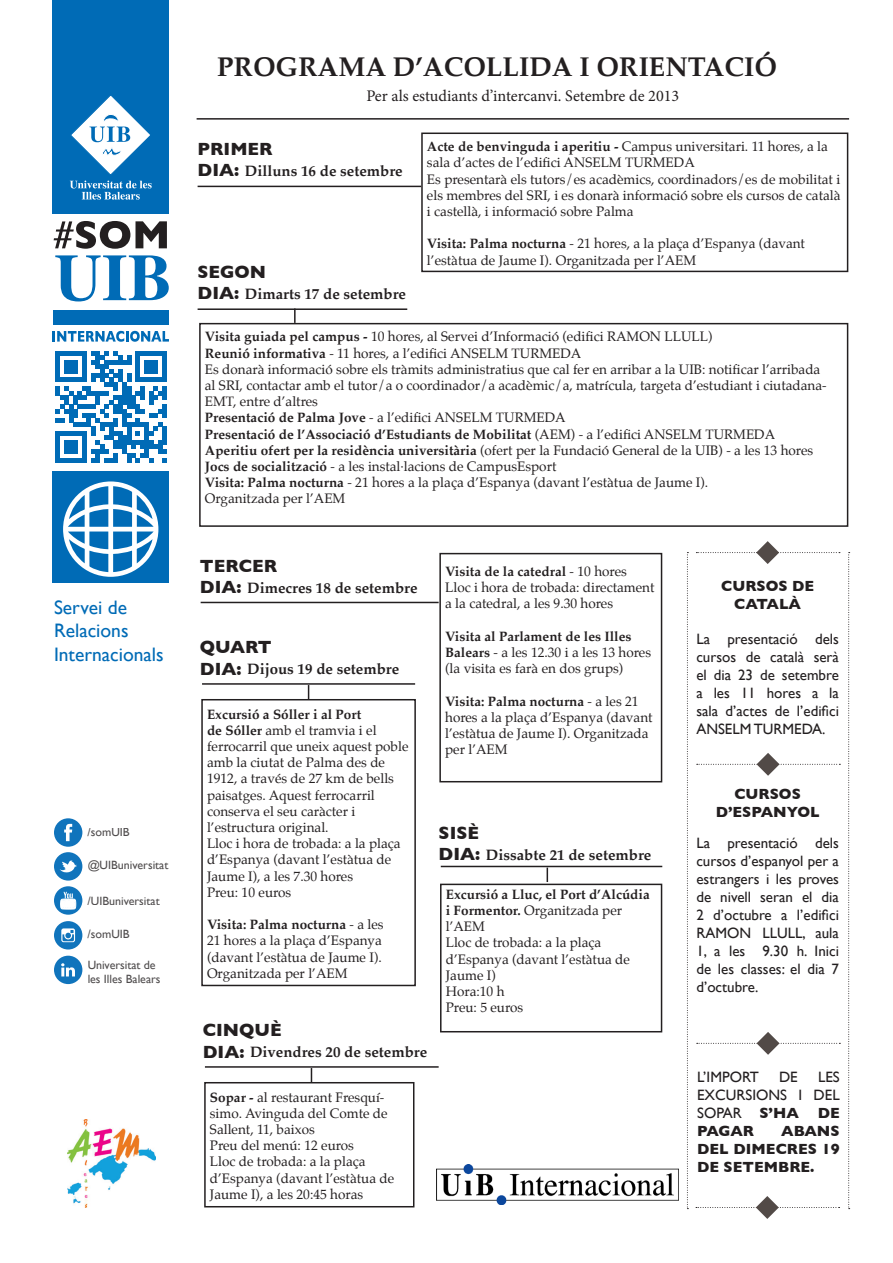
<style>
.page{position:relative;width:893px;height:1263px;background:#fff}
.page>*{position:absolute;margin:0;border:0;box-sizing:border-box;transform-origin:0 0}
.t1{font:700 27px "Palatino";color:#231f20}
.t2{font:19.5px/23.4px "Gill Sans";color:#006bb6}
.t3{font:700 18px "Gill Sans";color:#231f20}
.t4{font:16.2px "Minion Pro";color:#231f20}
.t5{font:15px/18px "Gill Sans";color:#231f20;text-align:justify}
.t6{font:700 15px "Palatino";color:#231f20}
.t7{font:700 15px/18px "Gill Sans";color:#231f20;text-align:center}
.t8{font:13.5px/16.2px "Palatino";color:#231f20}
.t9{font:700 13.5px/16.2px "Palatino";color:#231f20}
.t10{font:12px/14.4px "Gill Sans";color:#231f20}
.s1{font-weight:700}
.s2{font-weight:400}
</style>
<div class="page">
<div style="left:53px;top:0;width:116px;height:214px;background:#006bb6"></div>
<svg style="left:71px;top:96px;width:79px;height:79px"></svg>
<svg style="left:70px;top:181px;width:82px;height:19px"></svg>
<svg style="left:55px;top:255px;width:114px;height:46px"></svg>
<svg style="left:54px;top:221px;width:76px;height:28px"></svg>
<svg style="left:136px;top:221px;width:31px;height:27px"></svg>
<div style="left:53px;top:310px;width:115px;height:14px;background:#006bb6"></div>
<svg style="left:55px;top:351px;width:112px;height:111px"></svg>
<div style="left:53px;top:471px;width:116px;height:112px;background:#006bb6"></div>
<svg style="left:63px;top:481px;width:95px;height:96px"></svg>
<svg style="left:53px;top:331px;width:116px;height:11px"></svg>
<hr style="left:197px;top:118px;width:652px;height:2px;background:#231f20">
<svg style="left:687px;top:552px;width:1px;height:657px"></svg>
<img style="left:436px;top:1165px;width:242px;height:39px">
<img style="left:67px;top:1119px;width:88px;height:88px">
<svg style="left:696px;top:541px;width:144px;height:23px"></svg>
<svg style="left:697px;top:753px;width:143px;height:23px"></svg>
<svg style="left:848px;top:552px;width:2px;height:657px"></svg>
<svg style="left:697px;top:1032px;width:143px;height:23px"></svg>
<svg style="left:696px;top:1196px;width:144px;height:23px"></svg>
<hr style="left:198px;top:186px;width:223px;height:1px;background:#231f20">
<div style="left:421px;top:133px;width:427px;height:139px;border:2px solid #231f20"></div>
<hr style="left:198px;top:308px;width:209px;height:2px;background:#231f20">
<div style="left:199px;top:323px;width:649px;height:204px;border:2px solid #231f20"></div>
<svg style="left:294px;top:308px;width:2px;height:15px"></svg>
<div style="left:439px;top:553px;width:223px;height:229px;border:2px solid #231f20"></div>
<hr style="left:201px;top:602px;width:238px;height:1px;background:#231f20">
<div style="left:201px;top:699px;width:215px;height:287px;border:2px solid #231f20"></div>
<hr style="left:202px;top:683px;width:213px;height:2px;background:#231f20">
<svg style="left:308px;top:685px;width:1px;height:14px"></svg>
<div style="left:204px;top:1082px;width:210px;height:125px;border:2px solid #231f20"></div>
<hr style="left:205px;top:1066px;width:234px;height:2px;background:#231f20">
<svg style="left:311px;top:1068px;width:1px;height:14px"></svg>
<div style="left:440px;top:884px;width:222px;height:148px;border:2px solid #231f20"></div>
<hr style="left:441px;top:866px;width:221px;height:1px;background:#231f20">
<svg style="left:547px;top:867px;width:1px;height:15px"></svg>
<div style="left:54px;top:852px;width:28px;height:28px;background:#1074bc;border-radius:50%"></div>
<svg style="left:60px;top:860px;width:17px;height:12px"></svg>
<div style="left:54px;top:818px;width:28px;height:29px;background:#1074bc;border-radius:50%"></div>
<svg style="left:64px;top:824px;width:8px;height:17px"></svg>
<div style="left:54px;top:956px;width:28px;height:28px;background:#1074bc;border-radius:50%"></div>
<svg style="left:61px;top:963px;width:14px;height:13px"></svg>
<svg style="left:54px;top:886px;width:28px;height:29px"></svg>
<svg style="left:61px;top:892px;width:15px;height:17px"></svg>
<div style="left:54px;top:921px;width:28px;height:28px;background:#1074bc;border-radius:50%"></div>
<svg style="left:61px;top:928px;width:14px;height:14px"></svg>
<p class="t1" style="left:217px;top:44px;width:561px">PROGRAMA D’ACOLLIDA I ORIENTACIÓ</p>
<p class="t4" style="left:366px;top:85px;width:314px">Per als estudiants d’intercanvi. Setembre de 2013</p>
<p class="t8" style="left:427px;top:138px;width:402px"><span class="s1">Acte de benvinguda i aperitiu -</span> Campus universitari. 11 hores, a la sala d’actes de l’edifici ANSELM TURMEDA</p>
<p class="t8" style="left:427px;top:171px;width:415px;text-align:justify">Es presentarà els tutors/es acadèmics, coordinadors/es de mobilitat i els membres del SRI, i es donarà informació sobre els cursos de català i castellà, i informació sobre Palma</p>
<p class="t8" style="left:427px;top:236px;width:380px"><span class="s1">Visita: Palma nocturna</span> - 21 hores, a la plaça d’Espanya (davant l’estàtua de Jaume I). Organitzada per l’AEM</p>
<p class="t3" style="left:198px;top:138px;width:77px">PRIMER</p>
<p class="t3" style="left:198px;top:160px;width:43px">DIA:</p>
<p class="t6" style="left:245px;top:158px;width:159px">Dilluns 16 de setembre</p>
<p class="t3" style="left:198px;top:261px;width:70px">SEGON</p>
<p class="t3" style="left:198px;top:283px;width:43px">DIA:</p>
<p class="t8" style="left:205px;top:329px;width:509px"><span class="s1">Visita guiada pel campus -</span> 10 hores, al Servei d’Informació (edifici RAMON LLULL)</p>
<p class="t8" style="left:205px;top:345px;width:378px"><span class="s1">Reunió informativa</span> - 11 hores, a l’edifici ANSELM TURMEDA</p>
<p class="t8" style="left:205px;top:361px;width:623px">Es donarà informació sobre els tràmits administratius que cal fer en arribar a la UIB: notificar l’arribada al SRI, contactar amb el tutor/a o coordinador/a acadèmic/a, matrícula, targeta d’estudiant i ciutadana-<br>EMT, entre d’altres</p>
<p class="t8" style="left:205px;top:410px;width:362px"><span class="s1">Presentació de Palma Jove</span> - a l’edifici ANSELM TURMEDA</p>
<p class="t9" style="left:205px;top:425px;width:572px">Presentació de l’Associació d’Estudiants de Mobilitat <span class="s2">(AEM) - a l’edifici ANSELM TURMEDA</span></p>
<p class="t8" style="left:205px;top:442px;width:610px"><span class="s1">Aperitiu ofert per la residència universitària</span> (ofert per la Fundació General de la UIB) - a les 13 hores</p>
<p class="t8" style="left:205px;top:458px;width:353px"><span class="s1">Jocs de socialització</span> - a les instal·lacions de CampusEsport</p>
<p class="t8" style="left:205px;top:474px;width:505px"><span class="s1">Visita: Palma nocturna</span> - 21 hores a la plaça d’Espanya (davant l’estàtua de Jaume I).</p>
<p class="t8" style="left:205px;top:491px;width:142px">Organitzada per l’AEM</p>
<p class="t6" style="left:245px;top:281px;width:163px">Dimarts 17 de setembre</p>
<p class="t3" style="left:200px;top:555px;width:79px">TERCER</p>
<p class="t3" style="left:200px;top:577px;width:43px">DIA:</p>
<p class="t9" style="left:445px;top:563px;width:183px">Visita de la catedral <span class="s2">- 10 hores</span></p>
<p class="t8" style="left:445px;top:579px;width:211px">Lloc i hora de trobada: directament a la catedral, a les 9.30 hores</p>
<p class="t8" style="left:445px;top:628px;width:207px"><span class="s1">Visita al Parlament de les Illes<br>Balears</span> - a les 12.30 i a les 13 hores (la visita es farà en dos grups)</p>
<p class="t8" style="left:445px;top:693px;width:209px"><span class="s1">Visita: Palma nocturna</span> - a les 21 hores a la plaça d’Espanya (davant l’estàtua de Jaume I). Organitzada per l’AEM</p>
<p class="t7" style="left:721px;top:577px;width:94px">CURSOS DE</p>
<p class="t6" style="left:247px;top:575px;width:172px">Dimecres 18 de setembre</p>
<p class="t2" style="left:54px;top:595px;width:75px">Servei de</p>
<p class="t7" style="left:734px;top:595px;width:68px">CATALÀ</p>
<p class="t2" style="left:54px;top:619px;width:111px">Relacions<br>Internacionals</p>
<p class="t5" style="left:696px;top:630px;width:144px">La presentació dels cursos de català serà el dia 23 de setembre a les 11 hores a la sala d’actes de l’edifici ANSELM TURMEDA.</p>
<p class="t3" style="left:200px;top:636px;width:73px">QUART</p>
<p class="t3" style="left:200px;top:658px;width:43px">DIA:</p>
<p class="t8" style="left:207px;top:706px;width:203px"><span class="s1">Excursió a Sóller i al Port<br>de Sóller</span> amb el tramvia i el ferrocarril que uneix aquest poble amb la ciutat de Palma des de<br>1912, a través de 27 km de bells paisatges. Aquest ferrocarril conserva el seu caràcter i l’estructura original.</p>
<p class="t8" style="left:207px;top:835px;width:195px">Lloc i hora de trobada: a la plaça d’Espanya (davant l’estàtua de<br>Jaume I), a les 7.30 hores</p>
<p class="t8" style="left:207px;top:884px;width:86px">Preu: 10 euros</p>
<p class="t8" style="left:207px;top:916px;width:178px"><span class="s1">Visita: Palma nocturna</span> - a les<br>21 hores a la plaça d’Espanya (davant l’estàtua de Jaume I).<br>Organitzada per l’AEM</p>
<p class="t6" style="left:247px;top:656px;width:154px">Dijous 19 de setembre</p>
<p class="t7" style="left:716px;top:784px;width:105px">CURSOS<br>D’ESPANYOL</p>
<p class="t5" style="left:696px;top:834px;width:144px">La presentació dels cursos d’espanyol per a estrangers i les proves de nivell seran el dia 2 d’octubre a l’edifici RAMON LLULL, aula 1, a les 9.30 h. Inici de les classes: el dia 7 d’octubre.</p>
<p class="t3" style="left:439px;top:822px;width:42px">SISÈ</p>
<p class="t3" style="left:439px;top:844px;width:43px">DIA:</p>
<p class="t9" style="left:446px;top:886px;width:205px">Excursió a Lluc, el Port d’Alcúdia i Formentor. <span class="s2">Organitzada per l’AEM</span></p>
<p class="t8" style="left:446px;top:935px;width:186px">Lloc de trobada: a la plaça d’Espanya (davant l’estàtua de<br>Jaume I)</p>
<p class="t8" style="left:446px;top:983px;width:60px">Hora:10 h</p>
<p class="t8" style="left:446px;top:999px;width:79px">Preu: 5 euros</p>
<p class="t10" style="left:88px;top:825px;width:44px">/somUIB</p>
<p class="t10" style="left:88px;top:858px;width:82px">@UIBuniversitat</p>
<p class="t10" style="left:88px;top:893px;width:74px">/UIBuniversitat</p>
<p class="t10" style="left:88px;top:927px;width:44px">/somUIB</p>
<p class="t10" style="left:88px;top:958px;width:75px">Universitat de les Illes Balears</p>
<p class="t6" style="left:486px;top:842px;width:167px">Dissabte 21 de setembre</p>
<p class="t3" style="left:203px;top:1019px;width:80px">CINQUÈ</p>
<p class="t3" style="left:203px;top:1041px;width:43px">DIA:</p>
<p class="t8" style="left:210px;top:1089px;width:179px"><span class="s1">Sopar -</span> al restaurant Fresquí&shy;simo. Avinguda del Comte de<br>Sallent, 11, baixos</p>
<p class="t8" style="left:210px;top:1137px;width:146px">Preu del menú: 12 euros</p>
<p class="t8" style="left:210px;top:1154px;width:186px">Lloc de trobada: a la plaça d’Espanya (davant l’estàtua de<br>Jaume I), a les 20:45 horas</p>
<p class="t6" style="left:250px;top:1039px;width:179px">Divendres 20 de setembre</p>
<p class="t5" style="left:697px;top:1068px;width:63px">L’IMPORT</p>
<p class="t5" style="left:779px;top:1068px;width:20px">DE</p>
<p class="t5" style="left:697px;top:1068px;width:144px;text-indent:121px">LES EXCURSIONS I DEL SOPAR <span class="s1">S’HA</span></p>
<p class="t7" style="left:818px;top:1104px;width:24px">DE</p>
<p class="t7" style="left:697px;top:1122px;width:58px">PAGAR</p>
<p class="t7" style="left:697px;top:1122px;width:144px;text-align:justify;text-indent:84px">ABANS DEL DIMECRES 19<br>DE SETEMBRE.</p>
</div>
